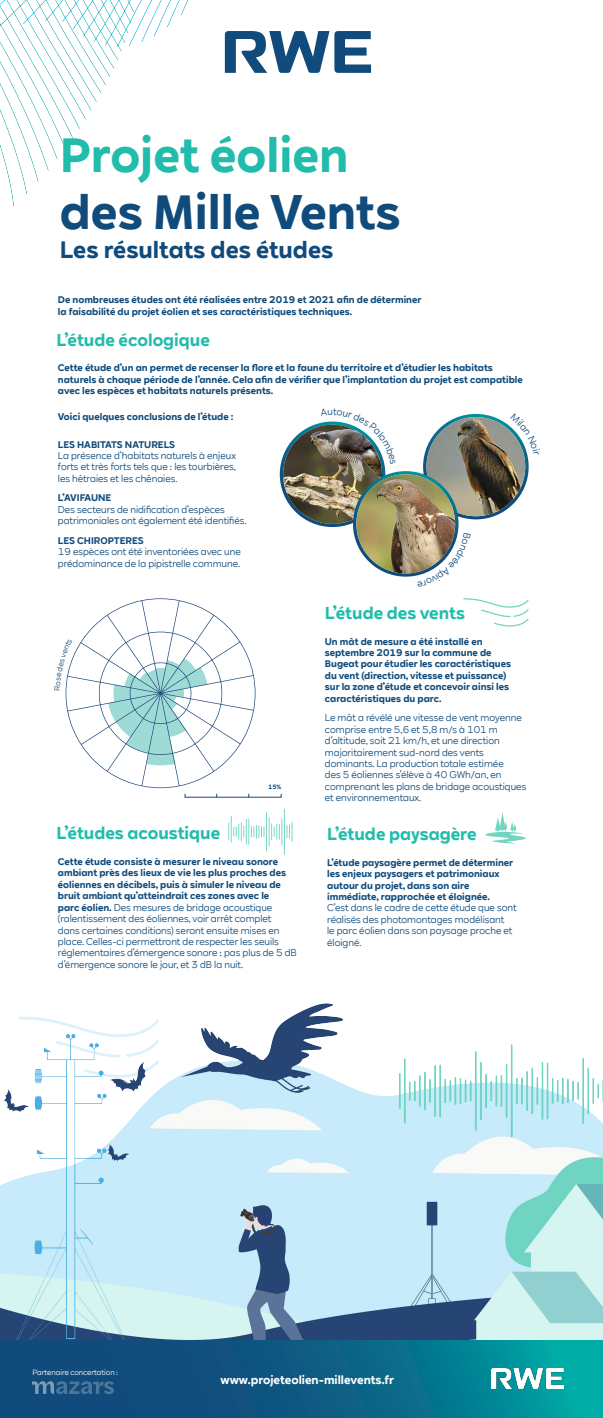
<style>
.page{position:relative;width:603px;height:1418px;background:#fff}
.page>*{position:absolute;margin:0;border:0;box-sizing:border-box;transform-origin:0 0}
.t1{font:700 47.77px "RWE Sans";color:#104b7b}
.t2{font:700 47.77px "RWE Sans";color:#22bcac}
.t3{font:700 23.3px "RWE Sans";color:#104b7b}
.t4{font:700 16.95px "RWE Sans";color:#22bcac}
.t5{font:700 11.7px "RWE Sans";color:#fff}
.t6{font:9.53px/11.4px "RWE Sans";color:#104b7b}
.t7{font:700 9.53px/11.4px "RWE Sans";color:#104b7b}
.t8{font:7.38px "RWE Sans";color:#fff}
.t9{font:700 6.2px "RWE Sans";color:#104b7b}
.s1{font-weight:700}
</style>
<div class="page">
<img style="left:0;top:1003px;width:602px;height:336px">
<img style="left:0;top:0;width:225px;height:207px">
<svg style="left:0;top:1339px;width:602px;height:78px;background:#0c6687"></svg>
<svg style="left:32px;top:1381px;width:82px;height:13px"></svg>
<img style="left:491px;top:1367px;width:72px;height:21px">
<svg style="left:423px;top:414px;width:105px;height:105px"></svg>
<img style="left:283px;top:424px;width:99px;height:100px">
<img style="left:426px;top:417px;width:99px;height:99px">
<svg style="left:353px;top:471px;width:105px;height:105px"></svg>
<img style="left:356px;top:474px;width:99px;height:99px">
<svg style="left:463px;top:598px;width:66px;height:29px"></svg>
<svg style="left:228px;top:808px;width:64px;height:46px"></svg>
<svg style="left:485px;top:812px;width:41px;height:31px"></svg>
<svg style="left:225px;top:31px;width:146px;height:42px"></svg>
<svg style="left:141px;top:598px;width:114px;height:190px"></svg>
<svg style="left:320px;top:421px;width:65px;height:43px"></svg>
<svg style="left:510px;top:417px;width:18px;height:38px"></svg>
<svg style="left:417px;top:533px;width:41px;height:43px"></svg>
<svg style="left:65px;top:600px;width:188px;height:186px"></svg>
<h1 class="t2" style="left:60px;top:124px;width:290px">Projet éolien</h1>
<h1 class="t1" style="left:60px;top:182px;width:342px">des Mille Vents</h1>
<h2 class="t3" style="left:60px;top:235px;width:275px">Les résultats des études</h2>
<p class="t7" style="left:58px;top:294px;width:365px">De nombreuses études ont été réalisées entre 2019 et 2021 afin de déterminer la faisabilité du projet éolien et ses caractéristiques techniques.</p>
<h3 class="t4" style="left:57px;top:329px;width:155px">L’étude écologique</h3>
<p class="t7" style="left:58px;top:362px;width:466px">Cette étude d’un an permet de recenser la flore et la faune du territoire et d’étudier les habitats naturels à chaque période de l’année. Cela afin de vérifier que l’implantation du projet est compatible avec les espèces et habitats naturels présents.</p>
<p class="t7" style="left:58px;top:411px;width:177px">Voici quelques conclusions de l’étude :</p>
<p class="t7" style="left:58px;top:438px;width:119px">LES HABITATS NATURELS</p>
<p class="t6" style="left:58px;top:450px;width:179px;text-align:justify">La présence d’habitats naturels à enjeux forts et très forts tels que : les tourbières, les hêtraies et les chênaies.</p>
<p class="t7" style="left:58px;top:492px;width:55px">L’AVIFAUNE</p>
<p class="t6" style="left:58px;top:504px;width:190px">Des secteurs de nidification d’espèces patrimoniales ont également été identifiés.</p>
<p class="t7" style="left:58px;top:535px;width:87px">LES CHIROPTERES</p>
<p class="t6" style="left:58px;top:546px;width:184px">19 espèces ont été inventoriées avec une prédominance de la pipistrelle commune.</p>
<h3 class="t4" style="left:57px;top:822px;width:165px">L’études acoustique</h3>
<p class="t9" style="left:268px;top:783px;width:15px">15%</p>
<p class="t6" style="left:58px;top:856px;width:240px"><span class="s1">Cette étude consiste à mesurer le niveau sonore ambiant près des lieux de vie les plus proches des éoliennes en décibels, puis à simuler le niveau de bruit ambiant qu’atteindrait ces zones avec le<br>parc éolien.</span> Des mesures de bridage acoustique (ralentissement des éoliennes, voir arrêt complet<br>dans certaines conditions) seront ensuite mises en place. Celles-ci permettront de respecter les seuils réglementaires d’émergence sonore : pas plus de 5 dB d’émergence sonore le jour, et 3 dB la nuit.</p>
<h3 class="t4" style="left:325px;top:602px;width:141px">L’étude des vents</h3>
<p class="t7" style="left:325px;top:635px;width:187px">Un mât de mesure a été installé en septembre 2019 sur la commune de Bugeat pour étudier les caractéristiques du vent (direction, vitesse et puissance) sur la zone d’étude et concevoir ainsi les caractéristiques du parc.</p>
<p class="t6" style="left:325px;top:712px;width:203px">Le mât a révélé une vitesse de vent moyenne comprise entre 5,6 et 5,8 m/s à 101 m d’altitude, soit 21 km/h, et une direction majoritairement sud-nord des vents dominants. La production totale estimée<br>des 5 éoliennes s’élève à 40 GWh/an, en comprenant les plans de bridage acoustiques et environnementaux.</p>
<h3 class="t4" style="left:327px;top:823px;width:151px">L’étude paysagère</h3>
<p class="t7" style="left:327px;top:856px;width:187px">L’étude paysagère permet de déterminer les enjeux paysagers et patrimoniaux autour du projet, dans son aire immédiate, rapprochée et éloignée.</p>
<p class="t6" style="left:327px;top:902px;width:191px">C’est dans le cadre de cette étude que sont réalisés des photomontages modélisant<br>le parc éolien dans son paysage proche et éloigné.</p>
<p class="t8" style="left:33px;top:1367px;width:87px">Partenaire concertation :</p>
<p class="t5" style="left:220px;top:1372px;width:175px">www.projeteolien-millevents.fr</p>
</div>
